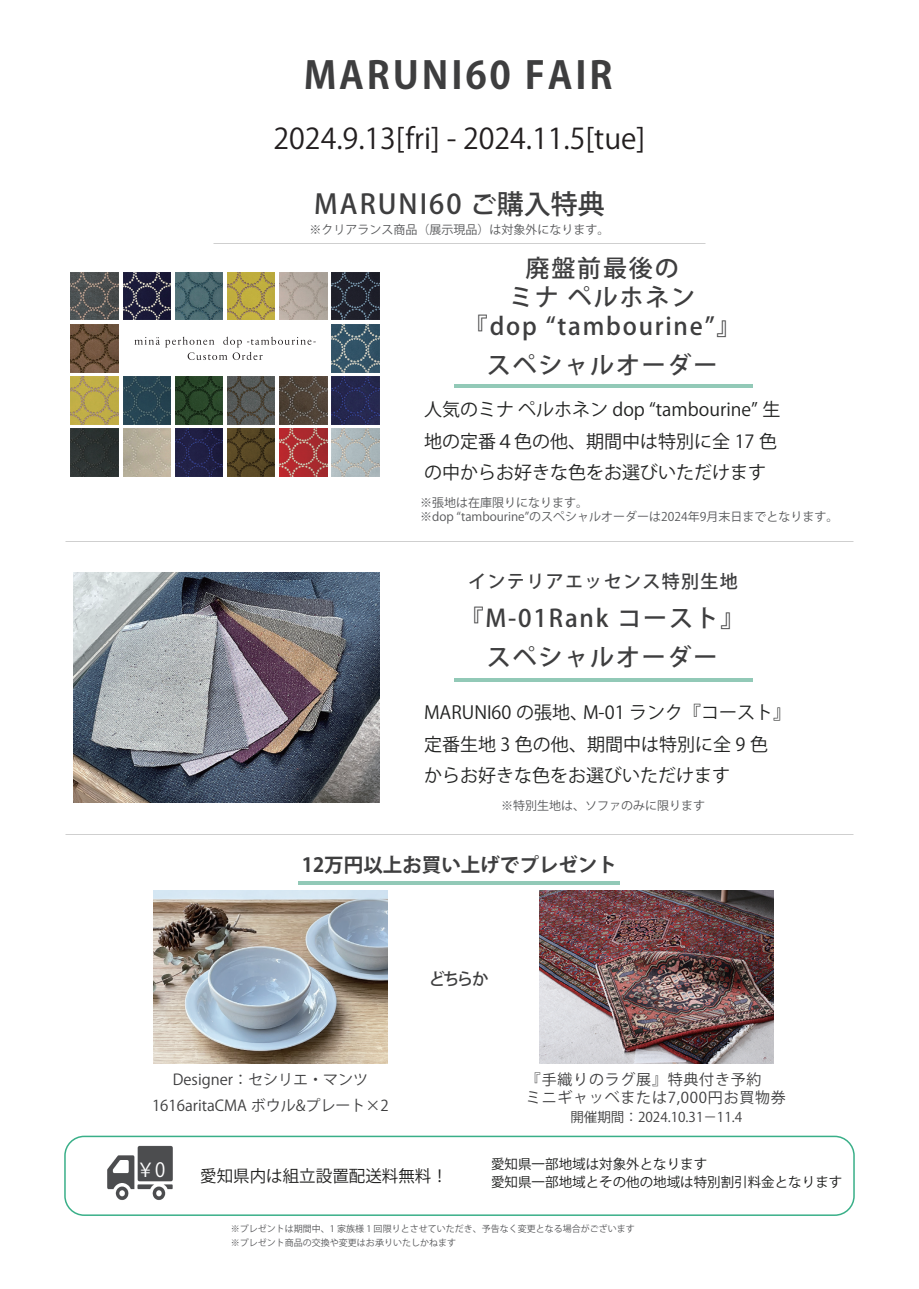
<style>
.page{position:relative;width:919px;height:1289px;background:#fff}
.page>*{position:absolute;margin:0;border:0;box-sizing:border-box;transform-origin:0 0}
.t1{font:700 37.5px "Koz Go Pro";letter-spacing:.075em;color:#3e3e3f}
.t2{font:28.5px "Koz Go Pro";color:#231f20}
.t3{font:500 27px "Koz Go Pro";letter-spacing:.075em;color:#3e3e3f}
.t4{font:500 24px/28.8px "Koz Go Pro";letter-spacing:.075em;color:#3e3e3f;text-align:center}
.t5{font:700 19.5px "Koz Go Pro";color:#3e3e3f}
.t6{font:19.5px "Koz Go Pro";color:#fff;scale:.94 1}
.t7{font:18px/31.5px "Koz Go Pro";color:#222322}
.t8{font:500 18px "Koz Go Pro";letter-spacing:.075em;color:#3e3e3f}
.t9{font:16.5px "Koz Go Pro";color:#212120}
.t10{font:500 16.5px "Koz Go Pro";color:#3e3e3f}
.t11{font:15px/26.2px "Koz Go Pro";color:#3e3e3f;text-align:center}
.t12{font:15px/18px "Koz Go Pro";letter-spacing:.05em;color:#3e3e3f}
.t13{font:13.5px/18.3px "Koz Go Pro";color:#1b1c1b}
.t14{font:13.5px "Koz Go Pro";color:#3e3e3f}
.t15{font:12px/14.4px "Koz Go Pro";color:#57585a}
.t16{font:9px/13.5px "Koz Go Pro";color:#57585a}
</style>
<div class="page">
<img style="left:107px;top:1145px;width:66px;height:55px">
<div style="left:64px;top:1135px;width:790px;height:80px;border:2px solid #39af88;border-radius:19px"></div>
<img style="left:153px;top:890px;width:234px;height:173px">
<img style="left:280px;top:376px;width:47px;height:48px">
<img style="left:332px;top:377px;width:47px;height:47px">
<img style="left:227px;top:376px;width:48px;height:48px">
<img style="left:71px;top:376px;width:47px;height:48px">
<img style="left:332px;top:324px;width:47px;height:48px">
<img style="left:227px;top:272px;width:48px;height:48px">
<img style="left:123px;top:376px;width:47px;height:48px">
<img style="left:71px;top:272px;width:47px;height:48px">
<img style="left:332px;top:428px;width:47px;height:48px">
<img style="left:175px;top:428px;width:48px;height:48px">
<img style="left:280px;top:428px;width:47px;height:48px">
<img style="left:123px;top:272px;width:47px;height:48px">
<img style="left:71px;top:428px;width:47px;height:48px">
<img style="left:227px;top:428px;width:48px;height:48px">
<img style="left:175px;top:376px;width:48px;height:48px">
<img style="left:280px;top:272px;width:47px;height:48px">
<img style="left:175px;top:272px;width:48px;height:48px">
<img style="left:71px;top:324px;width:47px;height:48px">
<img style="left:123px;top:428px;width:47px;height:48px">
<img style="left:332px;top:272px;width:47px;height:48px">
<svg style="left:134px;top:336px;width:182px;height:24px"></svg>
<img style="left:539px;top:890px;width:234px;height:173px">
<img style="left:73px;top:573px;width:306px;height:229px">
<hr style="left:454px;top:384px;width:298px;height:3px;background:#92c9b7">
<hr style="left:454px;top:678px;width:298px;height:3px;background:#92c9b7">
<hr style="left:298px;top:881px;width:322px;height:3px;background:#92c9b7">
<h1 class="t1" style="left:303px;top:51px;width:310px">MARUNI60 FAIR</h1>
<h2 class="t2" style="left:273px;top:120px;width:373px">2024.9.13[fri] - 2024.11.5[tue]</h2>
<h3 class="t3" style="left:314px;top:186px;width:292px">MARUNI60 ご購入特典</h3>
<p class="t15" style="left:309px;top:222px;width:301px">※クリアランス商品（展示現品）は対象外になります。</p>
<h3 class="t4" style="left:464px;top:255px;width:278px">廃盤前最後の<br>ミナ ペルホネン<br>『dop “tambourine”』</h3>
<h3 class="t4" style="left:487px;top:352px;width:232px">スペシャルオーダー</h3>
<p class="t7" style="left:424px;top:394px;width:358px">人気のミナ ペルホネン dop “tambourine” 生地の定番４色の他、期間中は特別に全 17 色の中からお好きな色をお選びいただけます</p>
<p class="t15" style="left:420px;top:495px;width:420px">※張地は在庫限りになります。<br>※dop “tambourine”のスペシャルオーダーは2024年9月末日までとなります。</p>
<p class="t8" style="left:468px;top:569px;width:271px">インテリアエッセンス特別生地</p>
<h3 class="t4" style="left:459px;top:605px;width:286px">『M-01Rank コースト』</h3>
<h3 class="t4" style="left:487px;top:644px;width:232px">スペシャルオーダー</h3>
<p class="t7" style="left:424px;top:697px;width:369px">MARUNI60 の張地、M-01 ランク『コースト』定番生地 3 色の他、期間中は特別に全 9 色<br>からお好きな色をお選びいただけます</p>
<p class="t15" style="left:501px;top:799px;width:205px">※特別生地は、ソファのみに限ります</p>
<p class="t5" style="left:302px;top:852px;width:316px">12万円以上お買い上げでプレゼント</p>
<p class="t11" style="left:152px;top:1066px;width:238px">Designer：セシリエ・マンツ<br>1616aritaCMA ボウル&amp;プレート×2</p>
<p class="t10" style="left:428px;top:968px;width:61px">どちらか</p>
<p class="t12" style="left:526px;top:1070px;width:261px">『手織りのラグ展』特典付き予約<br>ミニギャッベまたは7,000円お買物券</p>
<p class="t14" style="left:570px;top:1108px;width:173px">開催期間：2024.10.31－11.4</p>
<p class="t6" style="left:137px;top:1156px;width:32px">￥0</p>
<p class="t9" style="left:200px;top:1165px;width:249px">愛知県内は組立設置配送料無料！</p>
<p class="t13" style="left:491px;top:1154px;width:352px">愛知県一部地域は対象外となります<br>愛知県一部地域とその他の地域は特別割引料金となります</p>
<p class="t16" style="left:231px;top:1222px;width:405px">※プレゼントは期間中、1 家族様 1 回限りとさせていただき、予告なく変更となる場合がございます※プレゼント商品の交換や変更はお承りいたしかねます</p>
</div>
